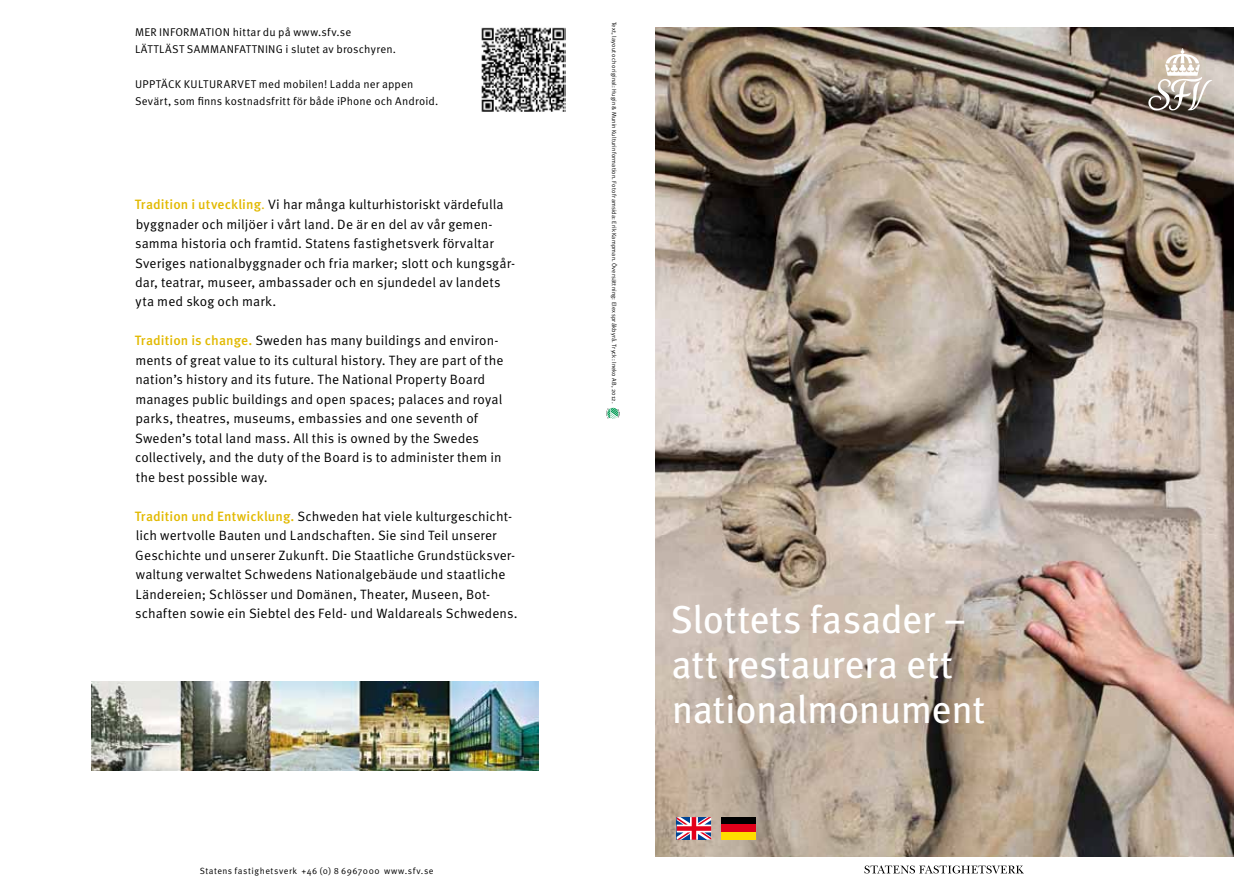
<style>
.page{position:relative;width:1259px;height:893px;background:#fff}
.page>*{position:absolute;margin:0;border:0;box-sizing:border-box;transform-origin:0 0}
.t1{font:39px/45px "Meta OT";letter-spacing:-.01em;color:#fff}
.t2{font:13.5px/19.5px "Meta OT";letter-spacing:.01em;color:#000}
.t3{font:11.25px/17.2px "Meta OT";letter-spacing:.025em;color:#000}
.t4{font:9px "Meta OT";letter-spacing:.055em;color:#000}
.t5{font:6px "Meta OT";letter-spacing:.025em;color:#000}
.s1{font-weight:500;color:#e2b900}
.s2{color:#e2b900}
</style>
<div class="page">
<img style="left:91px;top:681px;width:447px;height:90px">
<img style="left:481px;top:27px;width:85px;height:85px">
<svg style="left:864px;top:865px;width:160px;height:9px"></svg>
<img style="left:655px;top:28px;width:578px;height:828px">
<svg style="left:1148px;top:48px;width:64px;height:62px"></svg>
<svg style="left:676px;top:817px;width:35px;height:23px"></svg>
<div style="left:721px;top:817px;width:34px;height:8px;background:#000"></div>
<div style="left:721px;top:832px;width:34px;height:8px;background:#fd0"></div>
<div style="left:721px;top:825px;width:34px;height:7px;background:#e2001a"></div>
<svg style="left:606px;top:408px;width:14px;height:11px"></svg>
<p class="t3" style="left:135px;top:24px;width:262px">MER INFORMATION hittar du på www.sfv.se<br>LÄTTLÄST SAMMANFATTNING i slutet av broschyren.</p>
<p class="t3" style="left:135px;top:75px;width:15px">Upptä</p>
<p class="t3" style="left:168px;top:75px;width:24px">ck kulturarvet</p>
<p class="t3" style="left:135px;top:75px;width:305px;text-indent:124px">med mobilen! Ladda ner appen<br>Sevärt, som finns kostnadsfritt för både iPhone och Android.</p>
<p class="t2" style="left:135px;top:195px;width:382px"><span class="s1">Tradition i utveckling</span><span class="s2">.</span> Vi har många kulturhistoriskt värdefulla byggnader och miljöer i vårt land. De är en del av vår gemen&shy;samma historia och framtid. Statens fastighetsverk förvaltar Sveriges nationalbyggnader och fria marker; slott och kungsgår&shy;dar, teatrar, museer, ambassader och en sjundedel av landets yta med skog och mark.</p>
<p class="t2" style="left:135px;top:331px;width:370px"><span class="s1">Tradition is change.</span> Sweden has many buildings and environ&shy;ments of great value to its cultural history. They are part of the nation’s history and its future. The National Property Board manages public buildings and open spaces; palaces and royal parks, theatres, museums, embassies and one seventh of Sweden’s total land mass. All this is owned by the Swedes collectively, and the duty of the Board is to administer them in the best possible way.</p>
<p class="t2" style="left:135px;top:507px;width:384px"><span class="s1">Tradition und Entwicklung.</span> Schweden hat viele kulturgeschicht&shy;lich wertvolle Bauten und Landschaften. Sie sind Teil unserer Geschichte und unserer Zukunft. Die Staatliche Grundstücksver&shy;waltung verwaltet Schwedens Nationalgebäude und staatliche Ländereien; Schlösser und Domänen, Theater, Museen, Bot&shy;schaften sowie ein Siebtel des Feld- und Waldareals Schwedens.</p>
<p class="t4" style="left:200px;top:865px;width:235px">Statens fastighetsverk +46 (0) 8 6967000 www.sfv.se</p>
<p class="t5" style="left:618px;top:22px;width:383px;rotate:90deg">Text, layout och original: Hugin &amp; Munin Kulturinformation. Foto framsida: Erik Kampman. Översättning: Elex språkbyrå. Tryck: Ineko AB, 2012.</p>
<h1 class="t1" style="left:670px;top:597px;width:316px">Slottets fasader – att restaurera ett nationalmonument</h1>
</div>
